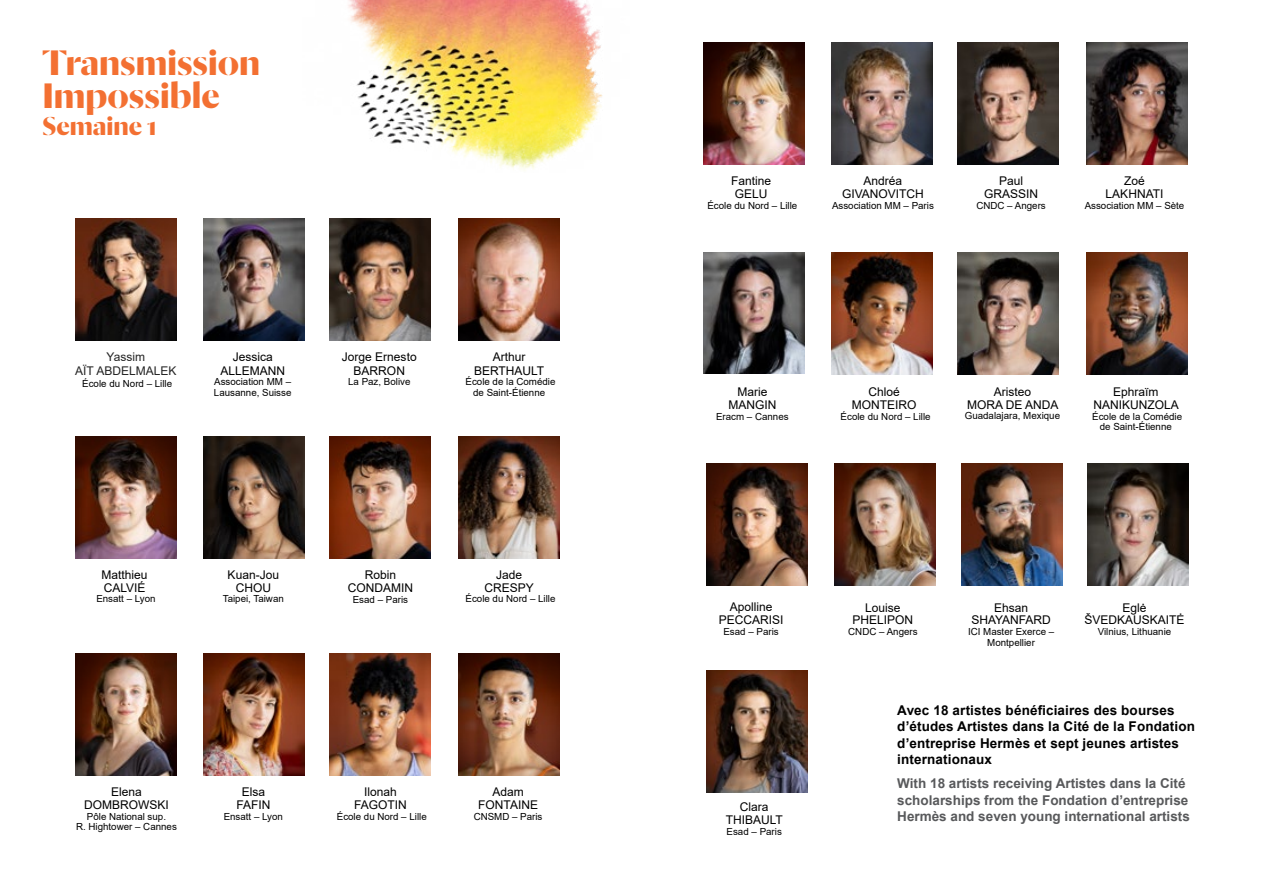
<style>
.page{position:relative;width:1263px;height:893px;background:#fff}
.page>*{position:absolute;margin:0;border:0;box-sizing:border-box;transform-origin:0 0}
.t1{font:700 39px/33px "Dala Moa";color:#f37032}
.t2{font:700 28.5px "Dala Moa";color:#f37032}
.t3{font:700 13.5px/16.5px "Arial";letter-spacing:.01em;color:#000}
.t4{font:700 13.5px/16.5px "Arial";color:#58595b}
.t5{font:12px/12.9px "Arial";color:#000;text-align:center}
.t6{font:12px/13.2px "Arial";color:#242424;text-align:center}
.t7{font:9.75px/10.5px "Arial";color:#000;text-align:center}
</style>
<div class="page">
<img style="left:348px;top:0;width:255px;height:171px">
<img style="left:75px;top:219px;width:101px;height:121px">
<img style="left:203px;top:219px;width:101px;height:122px">
<img style="left:330px;top:219px;width:100px;height:122px">
<img style="left:458px;top:219px;width:101px;height:122px">
<img style="left:75px;top:437px;width:101px;height:121px">
<img style="left:203px;top:437px;width:101px;height:122px">
<img style="left:330px;top:437px;width:101px;height:122px">
<img style="left:458px;top:437px;width:101px;height:122px">
<img style="left:75px;top:653px;width:101px;height:122px">
<img style="left:203px;top:654px;width:101px;height:121px">
<img style="left:330px;top:654px;width:101px;height:121px">
<img style="left:458px;top:654px;width:101px;height:121px">
<img style="left:704px;top:43px;width:101px;height:121px">
<img style="left:831px;top:43px;width:101px;height:122px">
<img style="left:958px;top:43px;width:101px;height:122px">
<img style="left:1087px;top:43px;width:101px;height:122px">
<img style="left:704px;top:252px;width:101px;height:122px">
<img style="left:831px;top:252px;width:101px;height:122px">
<img style="left:958px;top:252px;width:101px;height:122px">
<img style="left:1087px;top:252px;width:101px;height:122px">
<img style="left:707px;top:463px;width:101px;height:122px">
<img style="left:835px;top:464px;width:101px;height:122px">
<img style="left:961px;top:464px;width:101px;height:122px">
<img style="left:707px;top:671px;width:101px;height:121px">
<img style="left:1087px;top:463px;width:101px;height:122px">
<h1 class="t1" style="left:43px;top:44px;width:219px">Transmission<br>Impossible</h1>
<h2 class="t2" style="left:43px;top:107px;width:115px">Semaine 1</h2>
<p class="t5" style="left:731px;top:175px;width:42px">Fantine<br>GELU</p>
<p class="t7" style="left:707px;top:200px;width:91px">École du Nord – Lille</p>
<p class="t5" style="left:842px;top:175px;width:83px">Andréa<br>GIVANOVITCH</p>
<p class="t7" style="left:832px;top:200px;width:103px">Association MM – Paris</p>
<p class="t5" style="left:984px;top:175px;width:56px">Paul<br>GRASSIN</p>
<p class="t7" style="left:976px;top:200px;width:71px">CNDC – Angers</p>
<p class="t5" style="left:1106px;top:175px;width:59px">Zoé<br>LAKHNATI</p>
<p class="t7" style="left:1085px;top:200px;width:101px">Association MM – Sète</p>
<p class="t6" style="left:75px;top:350px;width:103px">Yassim<br>AÏT ABDELMALEK</p>
<p class="t7" style="left:82px;top:378px;width:91px">École du Nord – Lille</p>
<p class="t5" style="left:220px;top:350px;width:66px">Jessica<br>ALLEMANN</p>
<p class="t7" style="left:214px;top:376px;width:79px;text-align:left">Association MM –<br>Lausanne, Suisse</p>
<p class="t5" style="left:342px;top:350px;width:76px">Jorge Ernesto<br>BARRON</p>
<p class="t7" style="left:348px;top:376px;width:64px">La Paz, Bolive</p>
<p class="t5" style="left:474px;top:350px;width:72px">Arthur<br>BERTHAULT</p>
<p class="t7" style="left:465px;top:376px;width:91px">École de la Comédie de Saint-Étienne</p>
<p class="t5" style="left:728px;top:385px;width:50px">Marie<br>MANGIN</p>
<p class="t7" style="left:716px;top:411px;width:74px">Eracm – Cannes</p>
<p class="t5" style="left:852px;top:385px;width:66px">Chloé<br>MONTEIRO</p>
<p class="t7" style="left:841px;top:411px;width:91px">École du Nord – Lille</p>
<p class="t5" style="left:967px;top:385px;width:93px">Aristeo<br>MORA DE ANDA</p>
<p class="t7" style="left:965px;top:411px;width:97px">Guadalajara, Mexique</p>
<p class="t5" style="left:1093px;top:385px;width:87px">Ephraïm<br>NANIKUNZOLA</p>
<p class="t7" style="left:1092px;top:411px;width:91px">École de la Comédie de Saint-Étienne</p>
<p class="t5" style="left:102px;top:568px;width:48px;text-align:left">Matthieu<br>CALVIÉ</p>
<p class="t7" style="left:96px;top:593px;width:61px">Ensatt – Lyon</p>
<p class="t5" style="left:228px;top:568px;width:53px">Kuan-Jou<br>CHOU</p>
<p class="t7" style="left:223px;top:593px;width:63px">Taipei, Taiwan</p>
<p class="t5" style="left:348px;top:568px;width:67px">Robin<br>CONDAMIN</p>
<p class="t7" style="left:353px;top:594px;width:57px">Esad – Paris</p>
<p class="t5" style="left:484px;top:568px;width:51px">Jade<br>CRESPY</p>
<p class="t7" style="left:465px;top:593px;width:91px">École du Nord – Lille</p>
<p class="t5" style="left:719px;top:601px;width:66px">Apolline<br>PECCARISI</p>
<p class="t7" style="left:723px;top:626px;width:57px">Esad – Paris</p>
<p class="t5" style="left:853px;top:601px;width:62px">Louise<br>PHELIPON</p>
<p class="t7" style="left:848px;top:626px;width:71px">CNDC – Angers</p>
<p class="t5" style="left:971px;top:601px;width:81px">Ehsan<br>SHAYANFARD</p>
<p class="t7" style="left:968px;top:626px;width:88px">ICI Master Exerce –<br>Montpellier</p>
<p class="t5" style="left:1084px;top:601px;width:102px">Eglė<br>ŠVEDKAUSKAITĖ</p>
<p class="t7" style="left:1098px;top:626px;width:75px">Vilnius, Lithuanie</p>
<p class="t5" style="left:84px;top:785px;width:86px">Elena<br>DOMBROWSKI</p>
<p class="t7" style="left:76px;top:811px;width:102px">Pôle National sup.<br>R. Hightower – Cannes</p>
<p class="t5" style="left:236px;top:785px;width:36px">Elsa<br>FAFIN</p>
<p class="t7" style="left:224px;top:811px;width:61px">Ensatt – Lyon</p>
<p class="t5" style="left:354px;top:785px;width:54px">Ilonah<br>FAGOTIN</p>
<p class="t7" style="left:337px;top:811px;width:91px">École du Nord – Lille</p>
<p class="t5" style="left:478px;top:785px;width:61px">Adam<br>FONTAINE</p>
<p class="t7" style="left:474px;top:811px;width:70px">CNSMD – Paris</p>
<p class="t5" style="left:726px;top:800px;width:59px">Clara<br>THIBAULT</p>
<p class="t7" style="left:727px;top:826px;width:57px">Esad – Paris</p>
<h3 class="t3" style="left:897px;top:702px;width:299px">Avec 18 artistes bénéficiaires des bourses d’études Artistes dans la Cité de la Fondation d’entreprise Hermès et sept jeunes artistes internationaux</h3>
<h3 class="t4" style="left:897px;top:775px;width:294px">With 18 artists receiving Artistes dans la Cité scholarships from the Fondation d’entreprise<br>Hermès and seven young international artists</h3>
</div>
